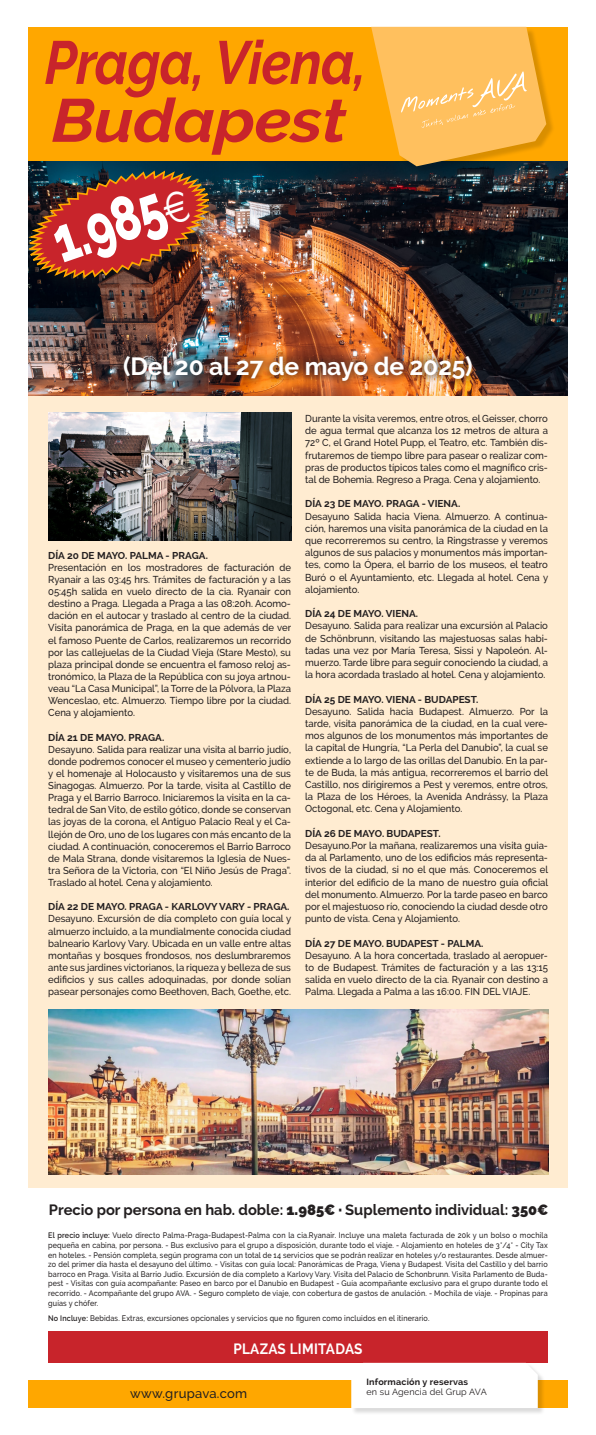
<style>
.page{position:relative;width:596px;height:1435px;background:#fff}
.page>*{position:absolute;margin:0;border:0;box-sizing:border-box;transform-origin:0 0}
.t1{font:800 62.8px "Raleway";color:#fff;scale:.75 1}
.t2{font:italic 700 60.7px "Raleway";letter-spacing:-.01em;color:#c8242b;scale:.88 1}
.t3{font:italic 700 60.7px "Raleway";letter-spacing:-.01em;color:#c8242b;scale:1.09 1}
.t4{font:700 25px "Raleway";letter-spacing:-.01em;color:#fff}
.t5{font:700 15px "Raleway";color:#231f20}
.PRECIO_INCLUYE_text_inferior{font:700 15px "Raleway";letter-spacing:.02em;color:#fff;scale:.9 1}
.t6{font:500 13px "Raleway";letter-spacing:.02em;color:#231f20}
.TEXT_normalet{font:500 10px/12.2px "Raleway";color:#231f20;text-align:justify;scale:.95 1}
.TITOLET{font:700 10px "Raleway";color:#231f20}
.t7{font:9px/10px "Raleway";letter-spacing:.02em;color:#231f20}
.PRECIO_INCLUYE_text_inferior-2{font:500 8px/9.6px "Raleway";letter-spacing:.02em;color:#231f20;text-align:justify;scale:.9 1}
.s1{font-family:"Euro Sans Std";font-weight:400;font-size:44.8px}
.s2{font-weight:800}
.s3{font-weight:600}
.s4{font-weight:700}
</style>
<div class="page">
<div style="left:28px;top:97px;width:539px;height:1090px;background:#ffecd1"></div>
<img style="left:29px;top:161px;width:538px;height:235px">
<div style="left:28px;top:27px;width:539px;height:133px;background:#ffa700"></div>
<div style="left:372px;top:28px;width:182px;height:147px;background:#010203;opacity:.15"></div>
<svg style="left:371px;top:27px;width:175px;height:139px;background:#f5b750"></svg>
<div style="left:115px;top:347px;width:365px;height:42px;background:#231f20;opacity:.4"></div>
<div style="left:29px;top:171px;width:199px;height:126px;background:#231f20;opacity:.3"></div>
<img style="left:28px;top:169px;width:187px;height:111px">
<div style="left:48px;top:1331px;width:499px;height:31px;background:#c8242b"></div>
<div style="left:28px;top:1380px;width:539px;height:28px;background:#ffa700"></div>
<div style="left:351px;top:1363px;width:194px;height:52px;background:#010203;opacity:.15"></div>
<div style="left:351px;top:1362px;width:186px;height:45px;background:#fff"></div>
<img style="left:48px;top:1009px;width:500px;height:165px">
<img style="left:48px;top:412px;width:243px;height:129px">
<p class="t2" style="left:45px;top:27px;width:367px">Praga, Viena,</p>
<p class="t3" style="left:52px;top:85px;width:272px">Budapest</p>
<p class="t1" style="left:43px;top:209px;width:186px;rotate:-19deg">1.985<span class="s1">€</span></p>
<p class="t4" style="left:123px;top:351px;width:351px">(Del 20 al 27 de mayo de 2025)</p>
<p class="TITOLET" style="left:48px;top:549px;width:161px">DÍA 20 DE MAYO. PALMA - PRAGA.</p>
<p class="TEXT_normalet" style="left:48px;top:561px;width:257px">Presentación en los mostradores de facturación de Ryanair a las 03:45 hrs. Trámites de facturación y a las 05:45h salida en vuelo directo de la cia. Ryanair con destino a Praga. Llegada a Praga a las 08:20h. Acomo&shy;dación en el autocar y traslado al centro de la ciudad.<br>Visita panorámica de Praga, en la que además de ver el famoso Puente de Carlos, realizaremos un recorrido por las callejuelas de la Ciudad Vieja (Stare Mesto), su plaza principal donde se encuentra el famoso reloj as&shy;tronómico, la Plaza de la República con su joya artnou&shy;veau “La Casa Municipal”, la Torre de la Pólvora, la Plaza Wenceslao, etc. Almuerzo. Tiempo libre por la ciudad.<br>Cena y alojamiento.</p>
<p class="TITOLET" style="left:48px;top:731px;width:117px">DÍA 21 DE MAYO. PRAGA.</p>
<p class="TEXT_normalet" style="left:48px;top:743px;width:257px">Desayuno. Salida para realizar una visita al barrio judío, donde podremos conocer el museo y cementerio judío y el homenaje al Holocausto y visitaremos una de sus Sinagogas. Almuerzo. Por la tarde, visita al Castillo de Praga y el Barrio Barroco. Iniciaremos la visita en la ca&shy;tedral de San Vito, de estilo gótico, donde se conservan las joyas de la corona, el Antiguo Palacio Real y el Ca&shy;llejón de Oro, uno de los lugares con más encanto de la ciudad. A continuación, conoceremos el Barrio Barroco de Mala Strana, donde visitaremos la Iglesia de Nues&shy;tra Señora de la Victoria, con “El Niño Jesús de Praga”.<br>Traslado al hotel. Cena y alojamiento.</p>
<p class="TITOLET" style="left:48px;top:901px;width:242px">DÍA 22 DE MAYO. PRAGA - KARLOVY VARY - PRAGA.</p>
<p class="TEXT_normalet" style="left:48px;top:912px;width:257px">Desayuno. Excursión de día completo con guía local y almuerzo incluido, a la mundialmente conocida ciudad balneario Karlovy Vary. Ubicada en un valle entre altas montañas y bosques frondosos, nos deslumbraremos ante sus jardines victorianos, la riqueza y belleza de sus edificios y sus calles adoquinadas, por donde solían pasear personajes como Beethoven, Bach, Goethe, etc.</p>
<p class="TEXT_normalet" style="left:305px;top:412px;width:257px">Durante la visita veremos, entre otros, el Geisser, chorro de agua termal que alcanza los 12 metros de altura a 72º C, el Grand Hotel Pupp, el Teatro, etc. También dis&shy;frutaremos de tiempo libre para pasear o realizar com&shy;pras de productos típicos tales como el magnífico cris&shy;tal de Bohemia. Regreso a Praga. Cena y alojamiento.</p>
<p class="TITOLET" style="left:305px;top:498px;width:156px">DÍA 23 DE MAYO. PRAGA - VIENA.</p>
<p class="TEXT_normalet" style="left:305px;top:510px;width:257px">Desayuno Salida hacia Viena. Almuerzo. A continua&shy;ción, haremos una visita panorámica de la ciudad en la que recorreremos su centro, la Ringstrasse y veremos algunos de sus palacios y monumentos más importan&shy;tes, como la Ópera, el barrio de los museos, el teatro Buró o el Ayuntamiento, etc. Llegada al hotel. Cena y alojamiento.</p>
<p class="TITOLET" style="left:305px;top:608px;width:114px">DÍA 24 DE MAYO. VIENA.</p>
<p class="TEXT_normalet" style="left:305px;top:619px;width:257px">Desayuno. Salida para realizar una excursión al Palacio de Schönbrunn, visitando las majestuosas salas habi&shy;tadas una vez por María Teresa, Sissi y Napoleón. Al&shy;muerzo. Tarde libre para seguir conociendo la ciudad, a la hora acordada traslado al hotel. Cena y alojamiento.</p>
<p class="TITOLET" style="left:305px;top:693px;width:175px">DÍA 25 DE MAYO. VIENA - BUDAPEST.</p>
<p class="TEXT_normalet" style="left:305px;top:705px;width:257px">Desayuno. Salida hacia Budapest. Almuerzo. Por la tarde, visita panorámica de la ciudad, en la cual vere&shy;mos algunos de los monumentos más importantes de la capital de Hungría, “La Perla del Danubio”, la cual se extiende a lo largo de las orillas del Danubio. En la par&shy;te de Buda, la más antigua, recorreremos el barrio del Castillo, nos dirigiremos a Pest y veremos, entre otros, la Plaza de los Héroes, la Avenida Andrássy, la Plaza Octogonal, etc. Cena y Alojamiento.</p>
<p class="TITOLET" style="left:305px;top:827px;width:137px">DÍA 26 DE MAYO. BUDAPEST.</p>
<p class="TEXT_normalet" style="left:305px;top:839px;width:257px">Desayuno.Por la mañana, realizaremos una visita guia&shy;da al Parlamento, uno de los edificios más representa&shy;tivos de la ciudad, si no el que más. Conoceremos el interior del edificio de la mano de nuestro guía oficial del monumento. Almuerzo. Por la tarde paseo en barco por el majestuoso río, conociendo la ciudad desde otro punto de vista. Cena y Alojamiento.</p>
<p class="TITOLET" style="left:305px;top:937px;width:180px">DÍA 27 DE MAYO. BUDAPEST - PALMA.</p>
<p class="TEXT_normalet" style="left:305px;top:949px;width:257px">Desayuno. A la hora concertada, traslado al aeropuer&shy;to de Budapest. Trámites de facturación y a las 13:15 salida en vuelo directo de la cia. Ryanair con destino a Palma. Llegada a Palma a las 16:00. FIN DEL VIAJE.</p>
<p class="t5" style="left:49px;top:1200px;width:500px">Precio por persona en hab. doble: <span class="s2">1.985€ ·</span> Suplemento individual: <span class="s2">350€</span></p>
<p class="PRECIO_INCLUYE_text_inferior-2" style="left:48px;top:1230px;width:556px"><span class="s3">El precio incluye:</span> Vuelo directo Palma-Praga-Budapest-Palma con la cia.Ryanair. Incluye una maleta facturada de 20k y un bolso o mochila pequeña en cabina, por persona. - Bus exclusivo para el grupo a disposición, durante todo el viaje. - Alojamiento en hoteles de 3*/4* - City Tax en hoteles. - Pensión completa, según programa con un total de 14 servicios que se podrán realizar en hoteles y/o restaurantes. Desde almuer&shy;zo del primer día hasta el desayuno del último. - Visitas con guía local: Panorámicas de Praga, Viena y Budapest. Visita del Castillo y del barrio barroco en Praga. Visita al Barrio Judío. Excursión de día completo a Karlovy Vary. Visita del Palacio de Schonbrunn. Visita Parlamento de Buda&shy;pest - Visitas con guía acompañante: Paseo en barco por el Danubio en Budapest - Guía acompañante exclusivo para el grupo durante todo el recorrido. - Acompañante del grupo AVA. - Seguro completo de viaje, con cobertura de gastos de anulación. - Mochila de viaje. - Propinas para guías y chófer.</p>
<p class="PRECIO_INCLUYE_text_inferior-2" style="left:48px;top:1313px;width:425px"><span class="s3">No Incluye:</span> Bebidas. Extras, excursiones opcionales y servicios que no figuren como incluidos en el itinerario.</p>
<p class="PRECIO_INCLUYE_text_inferior" style="left:233px;top:1340px;width:145px">PLAZAS LIMITADAS</p>
<p class="t6" style="left:130px;top:1385px;width:119px">www.grupava.com</p>
<p class="t7" style="left:366px;top:1376px;width:122px"><span class="s4">Información y reservas<br></span>en su Agencia del Grup AVA</p>
</div>
